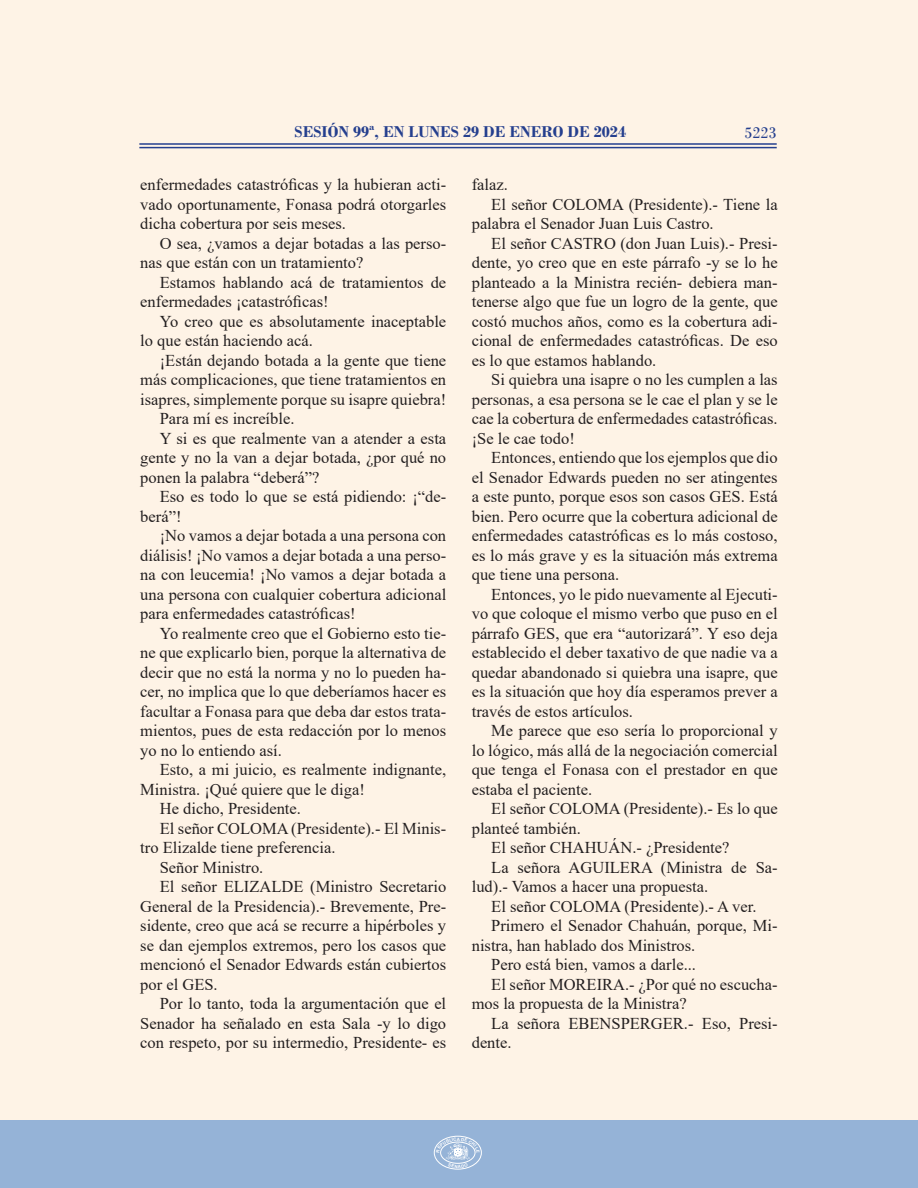
<style>
.page{position:relative;width:918px;height:1188px;background:#fff}
.page>*{position:absolute;margin:0;border:0;box-sizing:border-box;transform-origin:0 0}
.Párrafo_Texto_Sesión{font:16.5px/19.5px "Times New Roman";color:#231f20;text-align:justify}
.t1{font:700 16.5px "Bodoni";color:#253f8e}
.t2{font:16.5px "Bodoni";color:#253f8e}
.t3{font:700 4.5px "Arial";color:#fff}
</style>
<div class="page">
<div style="left:0;top:1120px;width:918px;height:68px;background:#95b3d7"></div>
<div style="left:434px;top:1136px;width:48px;height:33px;border:1px solid #fff;border-radius:50%"></div>
<hr style="left:139px;top:147px;width:638px;height:1px;background:#253f8e">
<hr style="left:139px;top:143px;width:638px;height:2px;background:#253f8e">
<svg style="left:436px;top:1137px;width:44px;height:31px"></svg>
<p class="t1" style="left:295px;top:122px;width:333px">SESIÓN 99ª, EN LUNES 29 DE ENERO DE 2024</p>
<p class="t2" style="left:744px;top:123px;width:34px">5223</p>
<p class="Párrafo_Texto_Sesión" style="left:140px;top:174px;width:307px">enfermedades catastróficas y la hubieran acti&shy;vado oportunamente, Fonasa podrá otorgarles dicha cobertura por seis meses.</p>
<p class="Párrafo_Texto_Sesión" style="left:140px;top:233px;width:307px;text-indent:20px">O sea, ¿vamos a dejar botadas a las perso&shy;nas que están con un tratamiento?</p>
<p class="Párrafo_Texto_Sesión" style="left:140px;top:272px;width:307px;text-indent:20px">Estamos hablando acá de tratamientos de enfermedades ¡catastróficas!</p>
<p class="Párrafo_Texto_Sesión" style="left:140px;top:311px;width:307px;text-indent:20px">Yo creo que es absolutamente inaceptable lo que están haciendo acá.</p>
<p class="Párrafo_Texto_Sesión" style="left:140px;top:350px;width:307px;text-indent:20px">¡Están dejando botada a la gente que tiene más complicaciones, que tiene tratamientos en isapres, simplemente porque su isapre quiebra!</p>
<p class="Párrafo_Texto_Sesión" style="left:160px;top:408px;width:136px">Para mí es increíble.</p>
<p class="Párrafo_Texto_Sesión" style="left:140px;top:428px;width:307px;text-indent:20px">Y si es que realmente van a atender a esta gente y no la van a dejar botada, ¿por qué no ponen la palabra “deberá”?</p>
<p class="Párrafo_Texto_Sesión" style="left:140px;top:486px;width:307px;text-indent:20px">Eso es todo lo que se está pidiendo: ¡“de&shy;berá”!</p>
<p class="Párrafo_Texto_Sesión" style="left:140px;top:525px;width:307px;text-indent:20px">¡No vamos a dejar botada a una persona con diálisis! ¡No vamos a dejar botada a una perso&shy;na con leucemia! ¡No vamos a dejar botada a una persona con cualquier cobertura adicional para enfermedades catastróficas!</p>
<p class="Párrafo_Texto_Sesión" style="left:140px;top:623px;width:307px;text-indent:20px">Yo realmente creo que el Gobierno esto tie&shy;ne que explicarlo bien, porque la alternativa de decir que no está la norma y no lo pueden ha&shy;cer, no implica que lo que deberíamos hacer es facultar a Fonasa para que deba dar estos trata&shy;mientos, pues de esta redacción por lo menos yo no lo entiendo así.</p>
<p class="Párrafo_Texto_Sesión" style="left:140px;top:759px;width:307px;text-indent:20px">Esto, a mi juicio, es realmente indignante,<br>Ministra. ¡Qué quiere que le diga!</p>
<p class="Párrafo_Texto_Sesión" style="left:160px;top:798px;width:143px">He dicho, Presidente.</p>
<p class="Párrafo_Texto_Sesión" style="left:140px;top:818px;width:307px;text-indent:20px">El señor COLOMA (Presidente).- El Minis&shy;tro Elizalde tiene preferencia.</p>
<p class="Párrafo_Texto_Sesión" style="left:160px;top:857px;width:105px">Señor Ministro.</p>
<p class="Párrafo_Texto_Sesión" style="left:140px;top:876px;width:307px;text-indent:20px">El señor ELIZALDE (Ministro Secretario General de la Presidencia).- Brevemente, Pre&shy;sidente, creo que acá se recurre a hipérboles y se dan ejemplos extremos, pero los casos que mencionó el Senador Edwards están cubiertos por el GES.</p>
<p class="Párrafo_Texto_Sesión" style="left:140px;top:993px;width:307px;text-indent:20px">Por lo tanto, toda la argumentación que el Senador ha señalado en esta Sala -y lo digo con respeto, por su intermedio, Presidente- es</p>
<p class="Párrafo_Texto_Sesión" style="left:472px;top:174px;width:38px">falaz.</p>
<p class="Párrafo_Texto_Sesión" style="left:472px;top:194px;width:307px;text-indent:20px">El señor COLOMA (Presidente).- Tiene la palabra el Senador Juan Luis Castro.</p>
<p class="Párrafo_Texto_Sesión" style="left:472px;top:233px;width:307px;text-indent:20px">El señor CASTRO (don Juan Luis).- Presi&shy;dente, yo creo que en este párrafo -y se lo he planteado a la Ministra recién- debiera man&shy;tenerse algo que fue un logro de la gente, que costó muchos años, como es la cobertura adi&shy;cional de enfermedades catastróficas. De eso es lo que estamos hablando.</p>
<p class="Párrafo_Texto_Sesión" style="left:472px;top:369px;width:307px;text-indent:20px">Si quiebra una isapre o no les cumplen a las personas, a esa persona se le cae el plan y se le cae la cobertura de enfermedades catastróficas. ¡Se le cae todo!</p>
<p class="Párrafo_Texto_Sesión" style="left:472px;top:447px;width:307px;text-indent:20px">Entonces, entiendo que los ejemplos que dio el Senador Edwards pueden no ser atingentes a este punto, porque esos son casos GES. Está bien. Pero ocurre que la cobertura adicional de enfermedades catastróficas es lo más costoso, es lo más grave y es la situación más extrema que tiene una persona.</p>
<p class="Párrafo_Texto_Sesión" style="left:472px;top:584px;width:307px;text-indent:20px">Entonces, yo le pido nuevamente al Ejecuti&shy;vo que coloque el mismo verbo que puso en el párrafo GES, que era “autorizará”. Y eso deja establecido el deber taxativo de que nadie va a quedar abandonado si quiebra una isapre, que es la situación que hoy día esperamos prever a través de estos artículos.</p>
<p class="Párrafo_Texto_Sesión" style="left:472px;top:720px;width:307px;text-indent:20px">Me parece que eso sería lo proporcional y lo lógico, más allá de la negociación comercial que tenga el Fonasa con el prestador en que estaba el paciente.</p>
<p class="Párrafo_Texto_Sesión" style="left:472px;top:798px;width:307px;text-indent:20px">El señor COLOMA (Presidente).- Es lo que planteé también.</p>
<p class="Párrafo_Texto_Sesión" style="left:491px;top:837px;width:240px">El señor CHAHUÁN.- ¿Presidente?</p>
<p class="Párrafo_Texto_Sesión" style="left:472px;top:857px;width:307px;text-indent:20px">La señora AGUILERA (Ministra de Sa&shy;lud).- Vamos a hacer una propuesta.</p>
<p class="Párrafo_Texto_Sesión" style="left:491px;top:896px;width:267px">El señor COLOMA (Presidente).- A ver.</p>
<p class="Párrafo_Texto_Sesión" style="left:472px;top:915px;width:307px;text-indent:20px">Primero el Senador Chahuán, porque, Mi&shy;nistra, han hablado dos Ministros.</p>
<p class="Párrafo_Texto_Sesión" style="left:491px;top:954px;width:206px">Pero está bien, vamos a darle...</p>
<p class="Párrafo_Texto_Sesión" style="left:472px;top:974px;width:307px;text-indent:20px">El señor MOREIRA.- ¿Por qué no escucha&shy;mos la propuesta de la Ministra?</p>
<p class="Párrafo_Texto_Sesión" style="left:472px;top:1013px;width:307px;text-indent:20px">La señora EBENSPERGER.- Eso, Presi&shy;dente.</p>
<p class="t3" style="left:457px;top:1136px;width:5px">A</p>
</div>
